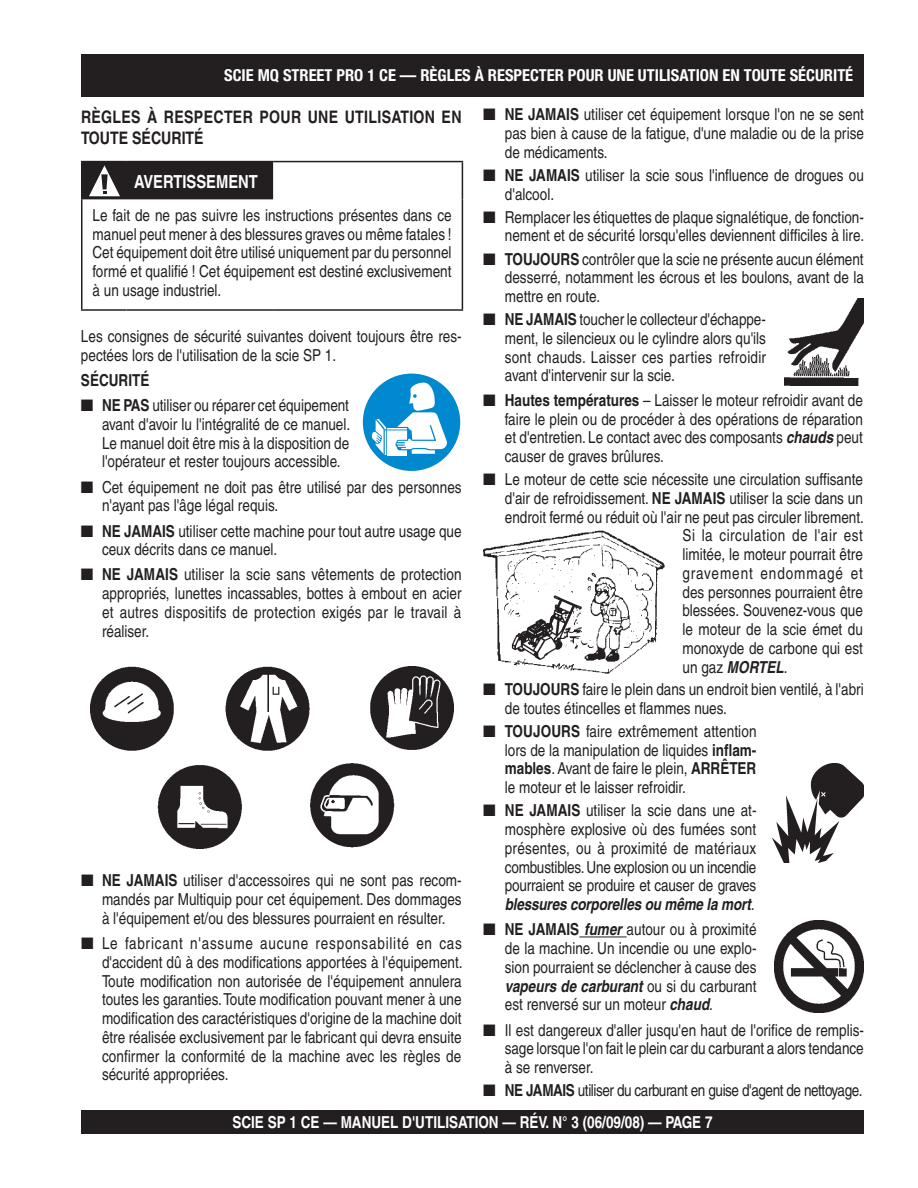
<style>
.page{position:relative;width:918px;height:1188px;background:#fff}
.page>*{position:absolute;margin:0;border:0;box-sizing:border-box;transform-origin:0 0}
.t1{font:700 condensed 18px "Helvetica";color:#fff}
.t2{font:700 condensed 17.25px/21px "Helvetica";letter-spacing:.02em;color:#231f20}
.t3{font:condensed 16.5px/18.8px "Helvetica";color:#231f20;text-align:justify}
.t4{font:700 condensed 16.5px "Helvetica Neue LT Pro";color:#fff}
.t5{font:condensed 16.5px "Helvetica";letter-spacing:-.025em;color:#231f20}
.t6{font:700 condensed 16.5px "Helvetica";color:#fff}
.t7{font:condensed 16.5px "Helvetica";letter-spacing:.03em;color:#231f20}
.t8{font:condensed 16.5px "Helvetica";letter-spacing:.055em;color:#231f20}
.t9{font:700 condensed 16.5px "Helvetica";color:#231f20}
.s1{font-weight:700}
.s2{font-weight:700;font-style:italic}
.s3{font-style:italic}
</style>
<div class="page">
<div style="left:81px;top:1110px;width:783px;height:24px;background:#231f20"></div>
<div style="left:81px;top:54px;width:783px;height:42px;background:#231f20"></div>
<img style="left:773px;top:764px;width:91px;height:98px">
<img style="left:91px;top:666px;width:363px;height:183px">
<img style="left:774px;top:921px;width:90px;height:91px">
<img style="left:483px;top:531px;width:182px;height:142px">
<div style="left:363px;top:374px;width:97px;height:97px;background:#0089cf;border-radius:50%"></div>
<svg style="left:371px;top:380px;width:77px;height:76px"></svg>
<img style="left:784px;top:298px;width:80px;height:88px">
<hr style="left:579px;top:937px;width:48px;height:1px;background:#231f20">
<hr style="left:81px;top:161px;width:45px;height:1px;background:#231f20">
<hr style="left:81px;top:162px;width:1px;height:37px;background:#231f20">
<hr style="left:126px;top:161px;width:147px;height:1px;background:#231f20">
<hr style="left:273px;top:161px;width:190px;height:1px;background:#231f20">
<hr style="left:462px;top:162px;width:1px;height:37px;background:#231f20">
<hr style="left:81px;top:199px;width:1px;height:110px;background:#231f20">
<hr style="left:462px;top:199px;width:1px;height:110px;background:#231f20">
<hr style="left:81px;top:309px;width:45px;height:2px;background:#231f20">
<hr style="left:126px;top:309px;width:147px;height:2px;background:#231f20">
<hr style="left:273px;top:309px;width:190px;height:2px;background:#231f20">
<div style="left:82px;top:162px;width:191px;height:37px;background:#231f20"></div>
<p class="t4" style="left:224px;top:65px;width:631px">SCIE MQ STREET PRO 1 CE — RÈGLES À RESPECTER POUR UNE UTILISATION EN TOUTE SÉCURITÉ</p>
<p class="t2" style="left:81px;top:106px;width:382px">RÈGLES À RESPECTER POUR UNE UTILISATION EN<br>TOUTE SÉCURITÉ</p>
<p class="t3" style="left:505px;top:105px;width:361px;text-indent:-22px">■ <span class="s1">NE JAMAIS</span> utiliser cet équipement lorsque l'on ne se sent pas bien à cause de la fatigue, d'une maladie ou de la prise de médicaments.</p>
<p class="t3" style="left:505px;top:166px;width:361px;text-indent:-22px">■ <span class="s1">NE JAMAIS</span> utiliser la scie sous l'influence de drogues ou d'alcool.</p>
<p class="t3" style="left:483px;top:207px;width:382px;text-align:right">■ Remplacer les étiquettes de plaque signalétique, de fonction&shy;nement et de sécurité lorsqu'elles deviennent difficiles à lire.</p>
<p class="t3" style="left:505px;top:249px;width:361px;text-indent:-22px">■ <span class="s1">TOUJOURS</span> contrôler que la scie ne présente aucun élément desserré, notamment les écrous et les boulons, avant de la mettre en route.</p>
<p class="t3" style="left:505px;top:310px;width:263px;text-indent:-22px">■ <span class="s1">NE JAMAIS</span> toucher le collecteur d'échappe&shy;ment, le silencieux ou le cylindre alors qu'ils sont chauds. Laisser ces parties refroidir avant d'intervenir sur la scie.</p>
<p class="t1" style="left:134px;top:170px;width:125px">AVERTISSEMENT</p>
<p class="t3" style="left:93px;top:206px;width:361px">Le fait de ne pas suivre les instructions présentes dans ce manuel peut mener à des blessures graves ou même fatales !<br>Cet équipement doit être utilisé uniquement par du personnel formé et qualifié ! Cet équipement est destiné exclusivement à un usage industriel.</p>
<p class="t3" style="left:81px;top:327px;width:382px">Les consignes de sécurité suivantes doivent toujours être res&shy;pectées lors de l'utilisation de la scie SP 1.</p>
<p class="t9" style="left:81px;top:370px;width:70px">SÉCURITÉ</p>
<p class="t3" style="left:102px;top:396px;width:250px;text-indent:-21px">■ <span class="s1">NE PAS</span> utiliser ou réparer cet équipement avant d'avoir lu l'intégralité de ce manuel.<br>Le manuel doit être mis à la disposition de l'opérateur et rester toujours accessible.</p>
<p class="t3" style="left:102px;top:477px;width:361px;text-indent:-21px">■ Cet équipement ne doit pas être utilisé par des personnes n'ayant pas l'âge légal requis.</p>
<p class="t3" style="left:102px;top:521px;width:361px;text-indent:-21px">■ <span class="s1">NE JAMAIS</span> utiliser cette machine pour tout autre usage que ceux décrits dans ce manuel.</p>
<p class="t3" style="left:102px;top:565px;width:361px;text-indent:-21px">■ <span class="s1">NE JAMAIS</span> utiliser la scie sans vêtements de protection appropriés, lunettes incassables, bottes à embout en acier et autres dispositifs de protection exigés par le travail à réaliser.</p>
<p class="t3" style="left:505px;top:391px;width:360px;text-indent:-22px">■ <span class="s1">Hautes températures</span> – Laisser le moteur refroidir avant de faire le plein ou de procéder à des opérations de réparation et d'entretien. Le contact avec des composants <span class="s2">chauds</span> peut causer de graves brûlures.</p>
<p class="t3" style="left:483px;top:470px;width:381px">■ Le moteur de cette scie nécessite une circulation suffisante</p>
<p class="t3" style="left:505px;top:489px;width:360px">d'air de refroidissement. <span class="s1">NE JAMAIS</span> utiliser la scie dans un</p>
<p class="t3" style="left:505px;top:507px;width:361px">endroit fermé ou réduit où l'air ne peut pas circuler librement.</p>
<p class="t7" style="left:683px;top:526px;width:182px">Si la circulation de l'air est</p>
<p class="t3" style="left:683px;top:545px;width:182px">limitée, le moteur pourrait être</p>
<p class="t8" style="left:683px;top:563px;width:182px">gravement endommagé et</p>
<p class="t3" style="left:683px;top:582px;width:182px">des personnes pourraient être</p>
<p class="t3" style="left:683px;top:601px;width:182px">blessées. Souvenez-vous que</p>
<p class="t3" style="left:683px;top:620px;width:182px">le moteur de la scie émet du</p>
<p class="t3" style="left:683px;top:639px;width:182px">monoxyde de carbone qui est</p>
<p class="t3" style="left:683px;top:657px;width:106px">un gaz <span class="s2">MORTEL</span>.</p>
<p class="t3" style="left:505px;top:680px;width:361px;text-indent:-22px">■ <span class="s1">TOUJOURS</span> faire le plein dans un endroit bien ventilé, à l'abri de toutes étincelles et flammes nues.</p>
<p class="t3" style="left:102px;top:871px;width:361px;text-indent:-21px">■ <span class="s1">NE JAMAIS</span> utiliser d'accessoires qui ne sont pas recom&shy;mandés par Multiquip pour cet équipement. Des dommages à l'équipement et/ou des blessures pourraient en résulter.</p>
<p class="t3" style="left:102px;top:934px;width:362px;text-indent:-21px">■ Le fabricant n'assume aucune responsabilité en cas d'accident dû à des modifications apportées à l'équipement.<br>Toute modification non autorisée de l'équipement annulera toutes les garanties. Toute modification pouvant mener à une modification des caractéristiques d'origine de la machine doit être réalisée exclusivement par le fabricant qui devra ensuite confirmer la conformité de la machine avec les règles de sécurité appropriées.</p>
<p class="t3" style="left:505px;top:722px;width:253px;text-indent:-22px">■ <span class="s1">TOUJOURS</span> faire extrêmement attention lors de la manipulation de liquides <span class="s1">inflam&shy;mables</span>. Avant de faire le plein, <span class="s1">ARRÊTER </span>le moteur et le laisser refroidir.</p>
<p class="t3" style="left:505px;top:801px;width:253px;text-indent:-22px">■ <span class="s1">NE JAMAIS</span> utiliser la scie dans une at&shy;mosphère explosive où des fumées sont présentes, ou à proximité de matériaux combustibles. Une explosion ou un incendie pourraient se produire et causer de graves <span class="s2">blessures corporelles ou même la mort</span><span class="s3">.</span></p>
<p class="t3" style="left:505px;top:920px;width:253px;text-indent:-22px">■ <span class="s1">NE JAMAIS</span> <span class="s2">fumer</span> autour ou à proximité de la machine. Un incendie ou une explo&shy;sion pourraient se déclencher à cause des <span class="s2">vapeurs de carburant</span> ou si du carburant est renversé sur un moteur <span class="s2">chaud</span>.</p>
<p class="t3" style="left:505px;top:1020px;width:361px;text-indent:-22px">■ Il est dangereux d'aller jusqu'en haut de l'orifice de remplis&shy;sage lorsque l'on fait le plein car du carburant a alors tendance à se renverser.</p>
<p class="t5" style="left:483px;top:1081px;width:381px">■ <span class="s1">NE JAMAIS</span> utiliser du carburant en guise d'agent de nettoyage.</p>
<p class="t6" style="left:232px;top:1112px;width:482px">SCIE SP 1 CE — MANUEL D'UTILISATION — RÉV. N° 3 (06/09/08) — PAGE 7</p>
</div>
